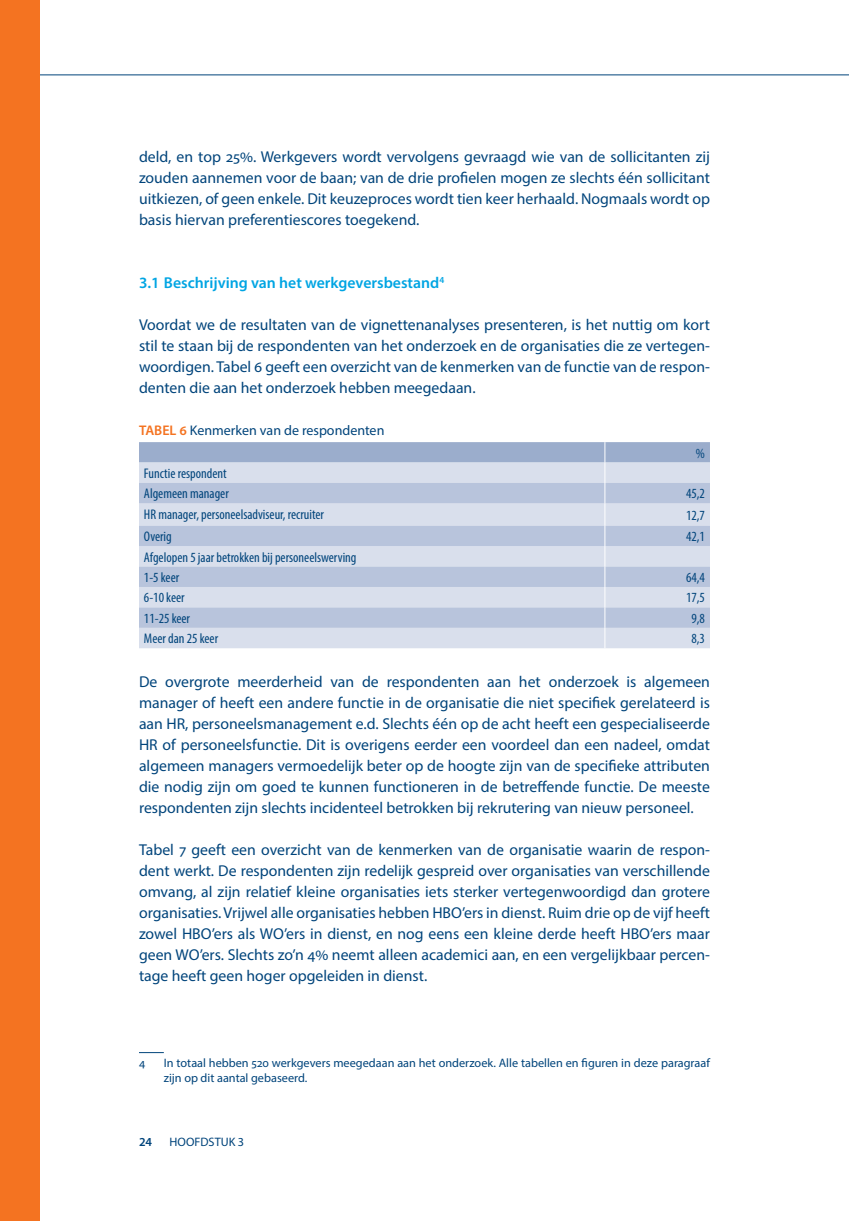
<style>
.page{position:relative;width:849px;height:1221px;background:#fff}
.page>*{position:absolute;margin:0;border:0;box-sizing:border-box;transform-origin:0 0}
.t1{font:15.75px/21px "Myriad Pro";color:#00447b;text-align:justify}
.t2{font:600 15.75px "Myriad Pro";color:#00a5e3}
.t3{font:condensed 14px/20.5px "Myriad Pro";color:#00447b}
.t4{font:14px "Myriad Pro";color:#00447b}
.t5{font:12.25px/14.7px "Myriad Pro";color:#00447b}
.t6{font:600 12.25px "Myriad Pro";color:#00447b}
.s1{font-weight:600;color:#f47321}
</style>
<div class="page">
<div style="left:0;top:0;width:40px;height:1220px;background:#f47321"></div>
<svg style="left:139px;top:442px;width:570px;height:206px;background:#c6cfe2"></svg>
<svg style="left:139px;top:1052px;width:25px;height:1px"></svg>
<p class="t1" style="left:139px;top:146px;width:572px">deld, en top 25%. Werkgevers wordt vervolgens gevraagd wie van de sollicitanten zij zouden aannemen voor de baan; van de drie profielen mogen ze slechts één sollicitant uitkiezen, of geen enkele. Dit keuzeproces wordt tien keer herhaald. Nogmaals wordt op basis hiervan preferentiescores toegekend.</p>
<p class="t2" style="left:139px;top:273px;width:306px">3.1 Beschrijving van het werkgeversbestand<sup>4</sup></p>
<p class="t1" style="left:139px;top:314px;width:572px">Voordat we de resultaten van de vignettenanalyses presenteren, is het nuttig om kort stil te staan bij de respondenten van het onderzoek en de organisaties die ze vertegen&shy;woordigen. Tabel 6 geeft een overzicht van de kenmerken van de functie van de respon&shy;denten die aan het onderzoek hebben meegedaan.</p>
<p class="t4" style="left:139px;top:422px;width:247px"><span class="s1">TABEL 6</span> Kenmerken van de respondenten</p>
<p class="t3" style="left:695px;top:442px;width:11px">%</p>
<p class="t3" style="left:144px;top:463px;width:86px">Functie respondent<br>Algemeen manager</p>
<p class="t3" style="left:686px;top:483px;width:20px">45,2</p>
<p class="t3" style="left:144px;top:504px;width:181px">HR manager, personeelsadviseur, recruiter</p>
<p class="t3" style="left:686px;top:504px;width:20px">12,7</p>
<p class="t3" style="left:144px;top:526px;width:29px">Overig</p>
<p class="t3" style="left:686px;top:526px;width:20px">42,1</p>
<p class="t3" style="left:144px;top:546px;width:214px">Afgelopen 5 jaar betrokken bij personeelswerving<br>1-5 keer</p>
<p class="t3" style="left:686px;top:567px;width:20px">64,4</p>
<p class="t3" style="left:144px;top:587px;width:42px">6-10 keer</p>
<p class="t3" style="left:686px;top:587px;width:20px">17,5</p>
<p class="t3" style="left:144px;top:608px;width:48px">11-25 keer</p>
<p class="t3" style="left:691px;top:608px;width:15px">9,8</p>
<p class="t3" style="left:144px;top:628px;width:76px">Meer dan 25 keer</p>
<p class="t3" style="left:691px;top:628px;width:15px">8,3</p>
<p class="t1" style="left:139px;top:671px;width:572px">De overgrote meerderheid van de respondenten aan het onderzoek is algemeen manager of heeft een andere functie in de organisatie die niet specifiek gerelateerd is aan HR, personeelsmanagement e.d. Slechts één op de acht heeft een gespecialiseerde HR of personeelsfunctie. Dit is overigens eerder een voordeel dan een nadeel, omdat algemeen managers vermoedelijk beter op de hoogte zijn van de specifieke attributen die nodig zijn om goed te kunnen functioneren in de betreffende functie. De meeste respondenten zijn slechts incidenteel betrokken bij rekrutering van nieuw personeel.</p>
<p class="t1" style="left:139px;top:839px;width:572px">Tabel 7 geeft een overzicht van de kenmerken van de organisatie waarin de respon&shy;dent werkt. De respondenten zijn redelijk gespreid over organisaties van verschillende omvang, al zijn relatief kleine organisaties iets sterker vertegenwoordigd dan grotere organisaties. Vrijwel alle organisaties hebben HBO’ers in dienst. Ruim drie op de vijf heeft zowel HBO’ers als WO’ers in dienst, en nog eens een kleine derde heeft HBO’ers maar geen WO’ers. Slechts zo’n 4% neemt alleen academici aan, en een vergelijkbaar percen&shy;tage heeft geen hoger opgeleiden in dienst.</p>
<p class="t5" style="left:139px;top:1055px;width:8px">4</p>
<p class="t5" style="left:164px;top:1055px;width:547px">In totaal hebben 520 werkgevers meegedaan aan het onderzoek. Alle tabellen en figuren in deze paragraaf zijn op dit aantal gebaseerd.</p>
<p class="t6" style="left:139px;top:1133px;width:15px">24</p>
<p class="t5" style="left:169px;top:1134px;width:76px">HOOFDSTUK 3</p>
</div>
